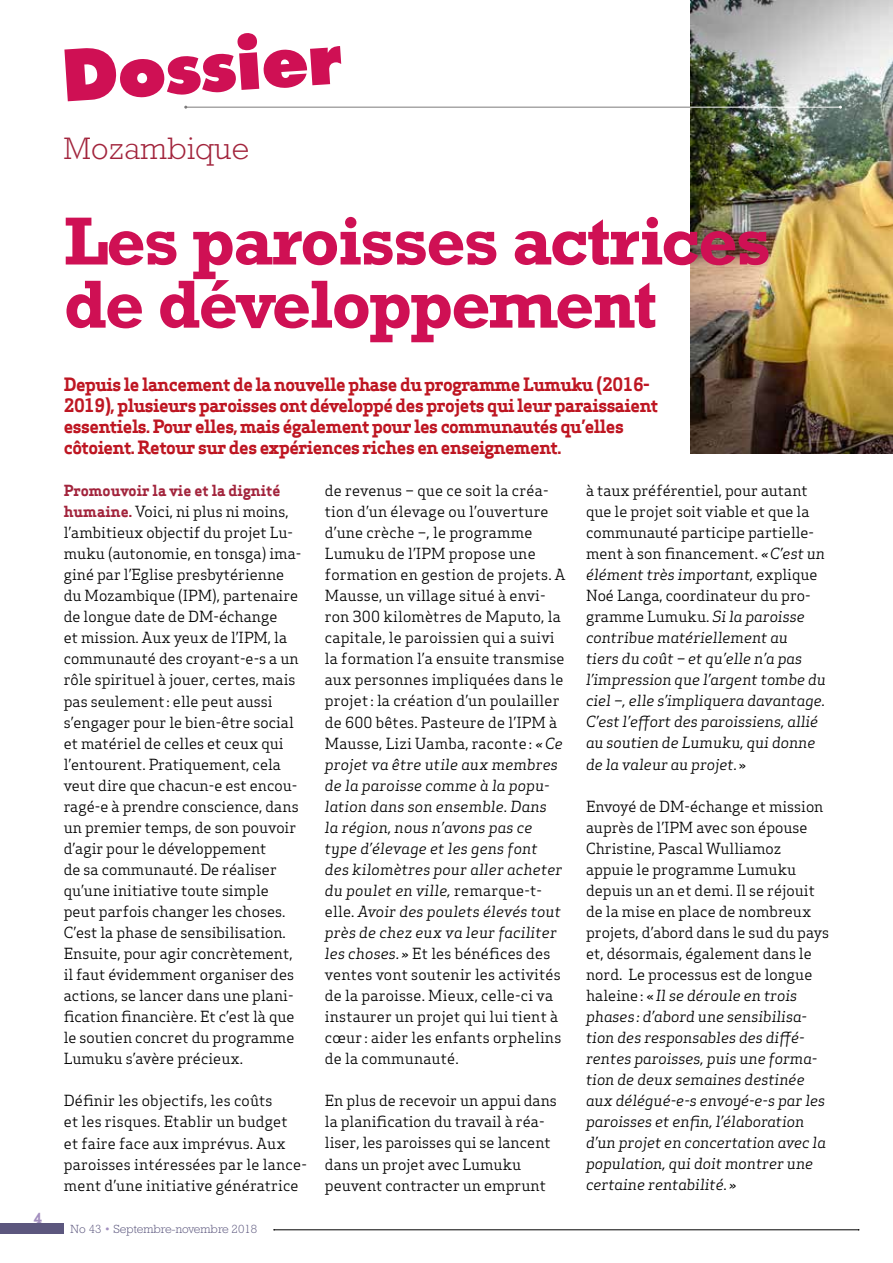
<style>
.page{position:relative;width:893px;height:1263px;background:#fff}
.page>*{position:absolute;margin:0;border:0;box-sizing:border-box;transform-origin:0 0}
.t1{font:700 69px/63.2px "Rockwell";letter-spacing:-.03em;color:#cf1054}
.t2{font:800 68.85px "Futura";color:#cf1054}
.t3{font:300 31.5px "Rockwell";letter-spacing:.01em;color:#a2243c}
.t4{font:700 18px/21px "Apex Serif";letter-spacing:-.03em;color:#be1622}
.t5{font:15px/21px "Apex Serif";color:#000}
.t6{font:italic 15px/21px "Apex Serif";color:#000}
.t7{font:700 14.7px "Apex Serif";color:#a38fbf}
.t8{font:300 12px "Rockwell";color:#5c577e}
.s1{font-weight:700;color:#a2243c}
.s2{font-style:normal}
.s3{font-style:italic}
.s4{color:#a38fbf}
</style>
<div class="page">
<hr style="left:274px;top:1229px;width:585px;height:1px;background:#000">
<hr style="left:186px;top:107px;width:707px;height:1px;background:#7c7b7b">
<img style="left:690px;top:0;width:203px;height:454px">
<hr style="left:690px;top:107px;width:150px;height:1px;background:#fff">
<div style="left:0;top:1224px;width:64px;height:10px;background:#5c577e"></div>
<p class="t7" style="left:33px;top:1209px;width:10px">4</p>
<h2 class="t2" style="left:59px;top:34px;width:282px;rotate:-4deg">Dossier</h2>
<h3 class="t3" style="left:64px;top:131px;width:187px">Mozambique</h3>
<h1 class="t1" style="left:64px;top:209px;width:709px">Les paroisses actrices de développement</h1>
<p class="t4" style="left:64px;top:374px;width:596px">Depuis le lancement de la nouvelle phase du programme Lumuku (2016- 2019), plusieurs paroisses ont développé des projets qui leur paraissaient essentiels. Pour elles, mais également pour les communautés qu’elles côtoient. Retour sur des expériences riches en enseignement.</p>
<p class="t5" style="left:64px;top:480px;width:239px"><span class="s1">Promouvoir la vie et la dignité humaine.</span> Voici, ni plus ni moins, l’ambitieux objectif du projet Lu&shy;muku (autonomie, en tonsga) ima&shy;giné par l’Eglise presbytérienne du Mozambique (IPM), partenaire de longue date de DM-échange<br>et mission. Aux yeux de l’IPM, la communauté des croyant-e-s a un rôle spirituel à jouer, certes, mais pas seulement : elle peut aussi s’engager pour le bien-être social et matériel de celles et ceux qui l’entourent. Pratiquement, cela veut dire que chacun-e est encou&shy;ragé-e à prendre conscience, dans un premier temps, de son pouvoir d’agir pour le développement<br>de sa communauté. De réaliser qu’une initiative toute simple peut parfois changer les choses.<br>C’est la phase de sensibilisation.<br>Ensuite, pour agir concrètement, il faut évidemment organiser des actions, se lancer dans une plani&shy;fication financière. Et c’est là que le soutien concret du programme<br>Lumuku s’avère précieux.</p>
<p class="t5" style="left:64px;top:1090px;width:245px">Définir les objectifs, les coûts<br>et les risques. Etablir un budget<br>et faire face aux imprévus. Aux paroisses intéressées par le lance&shy;ment d’une initiative génératrice</p>
<p class="t6" style="left:586px;top:480px;width:241px"><span class="s2">à taux préférentiel, pour autant que le projet soit viable et que la communauté participe partielle&shy;ment à son financement.</span> «C’est un élément très important, <span class="s2">explique<br>Noé Langa, coordinateur du pro&shy;gramme Lumuku.</span> Si la paroisse contribue matériellement au<br>tiers du coût – et qu’elle n’a pas l’impression que l’argent tombe du ciel –, elle s’impliquera davantage.<br>C’est l’effort des paroissiens, allié au soutien de Lumuku, qui donne de la valeur au projet. <span class="s2">»</span></p>
<p class="t6" style="left:586px;top:795px;width:245px"><span class="s2">Envoyé de DM-échange et mission auprès de l’IPM avec son épouse<br>Christine, Pascal Wulliamoz appuie le programme Lumuku depuis un an et demi. Il se réjouit de la mise en place de nombreux projets, d’abord dans le sud du pays et, désormais, également dans le nord. Le processus est de longue haleine: «</span> Il se déroule en trois phases : d’abord une sensibilisa&shy;tion des responsables des diffé&shy;rentes paroisses, puis une forma&shy;tion de deux semaines destinée aux délégué-e-s envoyé-e-s par les paroisses et enfin, l’élaboration d’un projet en concertation avec la population, qui doit montrer une certaine rentabilité. »</p>
<p class="t5" style="left:325px;top:480px;width:242px">de revenus – que ce soit la créa&shy;tion d’un élevage ou l’ouverture d’une crèche –, le programme<br>Lumuku de l’IPM propose une formation en gestion de projets. A<br>Mausse, un village situé à envi&shy;ron 300 kilomètres de Maputo, la capitale, le paroissien qui a suivi la formation l’a ensuite transmise aux personnes impliquées dans le projet : la création d’un poulailler de 600 bêtes. Pasteure de l’IPM à<br>Mausse, Lizi Uamba, raconte : <span class="s3">«Ce projet va être utile aux membres de la paroisse comme à la popu&shy;lation dans son ensemble. Dans<br>la région, nous n’avons pas ce type d’élevage et les gens font des kilomètres pour aller acheter du poulet en ville,</span> remarque-t&shy;elle. <span class="s3">Avoir des poulets élevés tout près de chez eux va leur faciliter les choses. »</span> Et les bénéfices des ventes vont soutenir les activités de la paroisse. Mieux, celle-ci va instaurer un projet qui lui tient à cœur : aider les enfants orphelins de la communauté.</p>
<p class="t5" style="left:325px;top:1090px;width:234px">En plus de recevoir un appui dans la planification du travail à réa&shy;liser, les paroisses qui se lancent dans un projet avec Lumuku peuvent contracter un emprunt</p>
<p class="t8" style="left:71px;top:1222px;width:188px">No 43 <span class="s4">•</span> Septembre-novembre 2018</p>
</div>
